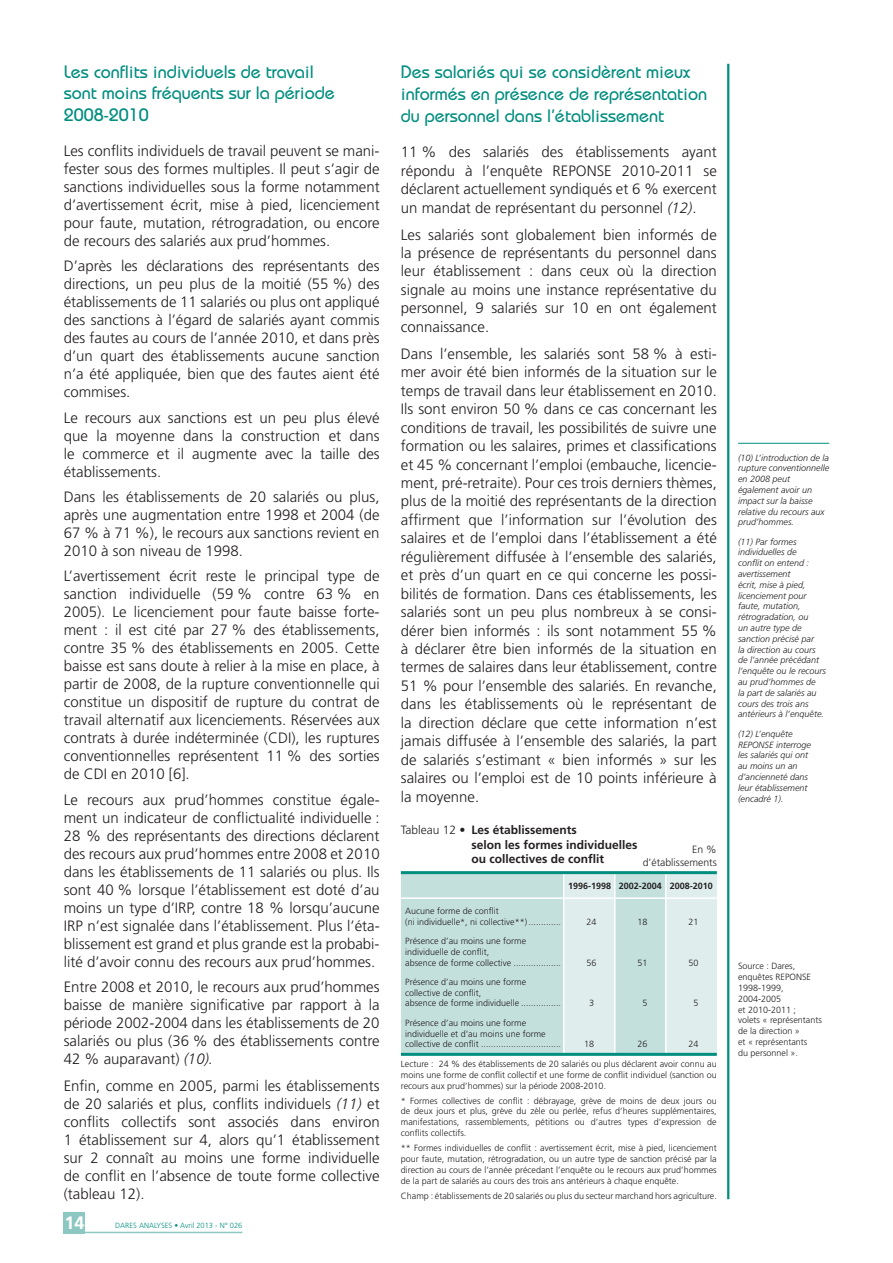
<style>
.page{position:relative;width:893px;height:1263px;background:#fff}
.page>*{position:absolute;margin:0;border:0;box-sizing:border-box;transform-origin:0 0}
.t1{font:500 18px/21.6px "Bauhaus";color:#008e7f}
.t2{font:700 18px "Frutiger";color:#fff}
.t3{font:300 15px/18px "Frutiger";color:#231f20;text-align:justify}
.t4{font:700 12px/14.4px "Frutiger";color:#231f20}
.t5{font:300 10.5px/12.6px "Frutiger";color:#231f20;text-align:right}
.t6{font:300 9px/10.8px "Frutiger";color:#231f20}
.t7{font:italic 300 9px/10.8px "Frutiger";color:#231f20}
.t8{font:700 9px "Frutiger";color:#231f20}
.t9{font:300 7.5px "Frutiger";color:#008e7f}
.s1{font-style:italic}
.s2{font-weight:300}
</style>
<div class="page">
<div style="left:666px;top:873px;width:51px;height:181px;background:#dfeeec"></div>
<div style="left:615px;top:873px;width:51px;height:181px;background:#c3e0dd"></div>
<div style="left:564px;top:873px;width:51px;height:181px;background:#dfeeec"></div>
<div style="left:401px;top:873px;width:163px;height:181px;background:#c3e0dd"></div>
<hr style="left:665px;top:873px;width:1px;height:181px;background:#fff">
<hr style="left:614px;top:873px;width:1px;height:181px;background:#fff">
<hr style="left:563px;top:873px;width:1px;height:181px;background:#fff">
<hr style="left:401px;top:871px;width:316px;height:3px;background:#008e7f">
<hr style="left:401px;top:1053px;width:316px;height:3px;background:#008e7f">
<hr style="left:727px;top:64px;width:2px;height:1135px;background:#008e7f">
<hr style="left:738px;top:443px;width:91px;height:1px;background:#008e7f">
<div style="left:64px;top:1212px;width:21px;height:21px;background:#8cc7c2"></div>
<hr style="left:64px;top:1232px;width:178px;height:1px;background:#8cc7c2">
<hr style="left:401px;top:897px;width:316px;height:2px;background:#fff">
<p class="t1" style="left:64px;top:60px;width:273px">Les conflits individuels de travail sont moins fréquents sur la période<br>2008-2010</p>
<p class="t3" style="left:64px;top:142px;width:317px">Les conflits individuels de travail peuvent se mani&shy;fester sous des formes multiples. Il peut s’agir de sanctions individuelles sous la forme notamment d’avertissement écrit, mise à pied, licenciement pour faute, mutation, rétrogradation, ou encore de recours des salariés aux prud’hommes.</p>
<p class="t3" style="left:64px;top:257px;width:317px">D’après les déclarations des représentants des directions, un peu plus de la moitié (55 %) des établissements de 11 salariés ou plus ont appliqué des sanctions à l’égard de salariés ayant commis des fautes au cours de l’année 2010, et dans près d’un quart des établissements aucune sanction n’a été appliquée, bien que des fautes aient été commises.</p>
<p class="t3" style="left:64px;top:409px;width:317px">Le recours aux sanctions est un peu plus élevé que la moyenne dans la construction et dans le commerce et il augmente avec la taille des établissements.</p>
<p class="t3" style="left:64px;top:488px;width:317px">Dans les établissements de 20 salariés ou plus, après une augmentation entre 1998 et 2004 (de 67 % à 71 %), le recours aux sanctions revient en 2010 à son niveau de 1998.</p>
<p class="t3" style="left:64px;top:567px;width:317px">L’avertissement écrit reste le principal type de sanction individuelle (59 % contre 63 % en 2005). Le licenciement pour faute baisse forte&shy;ment : il est cité par 27 % des établissements, contre 35 % des établissements en 2005. Cette baisse est sans doute à relier à la mise en place, à partir de 2008, de la rupture conventionnelle qui constitue un dispositif de rupture du contrat de travail alternatif aux licenciements. Réservées aux contrats à durée indéterminée (CDI), les ruptures conventionnelles représentent 11 % des sorties de CDI en 2010 [6].</p>
<p class="t3" style="left:64px;top:791px;width:317px">Le recours aux prud’hommes constitue égale&shy;ment un indicateur de conflictualité individuelle :<br>28 % des représentants des directions déclarent des recours aux prud’hommes entre 2008 et 2010 dans les établissements de 11 salariés ou plus. Ils sont 40 % lorsque l’établissement est doté d’au moins un type d’IRP, contre 18 % lorsqu’aucune IRP n’est signalée dans l’établissement. Plus l’éta&shy;blissement est grand et plus grande est la probabi&shy;lité d’avoir connu des recours aux prud’hommes.</p>
<p class="t3" style="left:64px;top:978px;width:317px">Entre 2008 et 2010, le recours aux prud’hommes baisse de manière significative par rapport à la période 2002-2004 dans les établissements de 20 salariés ou plus (36 % des établissements contre 42 % auparavant) <span class="s1">(10).</span></p>
<p class="t3" style="left:64px;top:1077px;width:317px">Enfin, comme en 2005, parmi les établissements de 20 salariés et plus, conflits individuels <span class="s1">(11)</span> et conflits collectifs sont associés dans environ 1 établissement sur 4, alors qu’1 établissement sur 2 connaît au moins une forme individuelle de conflit en l’absence de toute forme collective (tableau 12).</p>
<p class="t2" style="left:64px;top:1212px;width:22px">14</p>
<p class="t9" style="left:115px;top:1221px;width:129px">DARES ANALYSES • Avril 2013 - N° 026</p>
<p class="t1" style="left:401px;top:60px;width:308px;line-height:22px">Des salariés qui se considèrent mieux informés en présence de représentation du personnel dans l’établissement</p>
<p class="t3" style="left:401px;top:143px;width:317px;line-height:18.5px">11 % des salariés des établissements ayant répondu à l’enquête REPONSE 2010-2011 se déclarent actuellement syndiqués et 6 % exercent un mandat de représentant du personnel <span class="s1">(12)</span>.</p>
<p class="t3" style="left:401px;top:225px;width:317px;line-height:18.5px">Les salariés sont globalement bien informés de la présence de représentants du personnel dans leur établissement : dans ceux où la direction signale au moins une instance représentative du personnel, 9 salariés sur 10 en ont également connaissance.</p>
<p class="t3" style="left:401px;top:345px;width:317px;line-height:18.5px">Dans l’ensemble, les salariés sont 58 % à esti&shy;mer avoir été bien informés de la situation sur le temps de travail dans leur établissement en 2010.<br>Ils sont environ 50 % dans ce cas concernant les conditions de travail, les possibilités de suivre une formation ou les salaires, primes et classifications et 45 % concernant l’emploi (embauche, licencie&shy;ment, pré-retraite). Pour ces trois derniers thèmes, plus de la moitié des représentants de la direction affirment que l’information sur l’évolution des salaires et de l’emploi dans l’établissement a été régulièrement diffusée à l’ensemble des salariés, et près d’un quart en ce qui concerne les possi&shy;bilités de formation. Dans ces établissements, les salariés sont un peu plus nombreux à se consi&shy;dérer bien informés : ils sont notamment 55 % à déclarer être bien informés de la situation en termes de salaires dans leur établissement, contre 51 % pour l’ensemble des salariés. En revanche, dans les établissements où le représentant de la direction déclare que cette information n’est jamais diffusée à l’ensemble des salariés, la part de salariés s’estimant « bien informés » sur les salaires ou l’emploi est de 10 points inférieure à la moyenne.</p>
<p class="t4" style="left:471px;top:823px;width:168px;text-indent:-70px"><span class="s2">Tableau 12</span> • Les établissements<br>selon les formes individuelles ou collectives de conflit</p>
<p class="t5" style="left:643px;top:843px;width:76px">En % d’établissements</p>
<p class="t8" style="left:568px;top:880px;width:146px">1996-1998 2002-2004 2008-2010</p>
<p class="t6" style="left:405px;top:905px;width:157px">Aucune forme de conflit<br>(ni individuelle*, ni collective**) .............</p>
<p class="t6" style="left:586px;top:916px;width:12px">24</p>
<p class="t6" style="left:638px;top:916px;width:12px">18</p>
<p class="t6" style="left:689px;top:916px;width:12px">21</p>
<p class="t6" style="left:405px;top:935px;width:157px">Présence d’au moins une forme individuelle de conflit,<br>absence de forme collective ...................</p>
<p class="t6" style="left:586px;top:957px;width:12px">56</p>
<p class="t6" style="left:638px;top:957px;width:12px">51</p>
<p class="t6" style="left:689px;top:957px;width:12px">50</p>
<p class="t6" style="left:405px;top:976px;width:157px">Présence d’au moins une forme collective de conflit,<br>absence de forme individuelle ................</p>
<p class="t6" style="left:589px;top:998px;width:7px">3</p>
<p class="t6" style="left:643px;top:998px;width:7px">5</p>
<p class="t6" style="left:694px;top:998px;width:7px">5</p>
<p class="t6" style="left:405px;top:1017px;width:157px">Présence d’au moins une forme individuelle et d’au moins une forme collective de conflit ................................</p>
<p class="t6" style="left:401px;top:1034px;width:317px;line-height:19.6px;text-indent:288px">24<br>Lecture : 24 % des établissements de 20 salariés ou plus déclarent avoir connu au</p>
<p class="t6" style="left:401px;top:1069px;width:317px">moins une forme de conflit collectif et une forme de conflit individuel (sanction ou recours aux prud’hommes) sur la période 2008-2010.</p>
<p class="t6" style="left:401px;top:1095px;width:317px;text-align:justify">* Formes collectives de conflit : débrayage, grève de moins de deux jours ou de deux jours et plus, grève du zèle ou perlée, refus d’heures supplémentaires, manifestations, rassemblements, pétitions ou d’autres types d’expression de conflits collectifs.</p>
<p class="t6" style="left:401px;top:1143px;width:317px;text-align:justify">** Formes individuelles de conflit : avertissement écrit, mise à pied, licenciement pour faute, mutation, rétrogradation, ou un autre type de sanction précisé par la direction au cours de l’année précedant l’enquête ou le recours aux prud’hommes de la part de salariés au cours des trois ans antérieurs à chaque enquête.</p>
<p class="t6" style="left:401px;top:1190px;width:317px">Champ : établissements de 20 salariés ou plus du secteur marchand hors agriculture.</p>
<p class="t6" style="left:584px;top:1039px;width:12px">18</p>
<p class="t6" style="left:638px;top:1039px;width:12px">26</p>
<p class="t7" style="left:738px;top:452px;width:93px">(10) L’introduction de la rupture conventionnelle en 2008 peut également avoir un impact sur la baisse relative du recours aux prud’hommes.</p>
<p class="t7" style="left:738px;top:536px;width:90px">(11) Par formes individuelles de<br>conflit on entend : avertissement<br>écrit, mise à pied, licenciement pour faute, mutation, rétrogradation, ou<br>un autre type de sanction précisé par<br>la direction au cours de l’année précédant l’enquête ou le recours au prud’hommes de<br>la part de salariés au cours des trois ans antérieurs à l’enquête.</p>
<p class="t7" style="left:738px;top:728px;width:75px">(12) L’enquête<br>REPONSE interroge les salariés qui ont au moins un an d’ancienneté dans leur établissement (encadré 1).</p>
<p class="t6" style="left:738px;top:961px;width:85px">Source : Dares, enquêtes REPONSE<br>1998-1999,<br>2004-2005<br>et 2010-2011 ;<br>volets « représentants de la direction »<br>et « représentants<br>du personnel ».</p>
</div>
